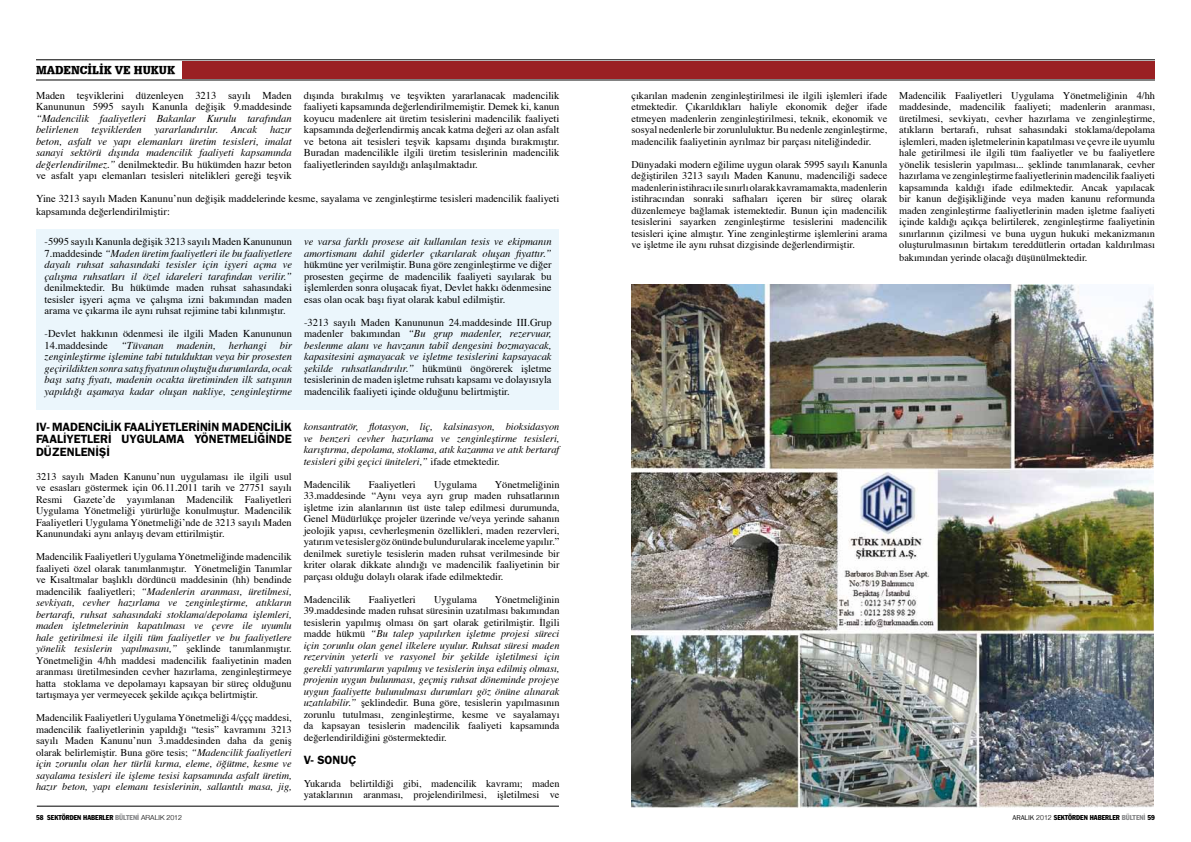
<style>
.page{position:relative;width:1191px;height:842px;background:#fff}
.page>*{position:absolute;margin:0;border:0;box-sizing:border-box;transform-origin:0 0}
.t1{font:600 12px/12.5px "ITC Franklin Gothic Std";color:#000;text-align:justify}
.t2{font:12px "URW Egyptienne T Ext Nar X Bold";color:#000}
.t3{font:10.5px/11.5px "Times";color:#000;text-align:justify}
.t4{font:italic 10.5px/11.5px "Times";color:#000;text-align:justify}
.t5{font:10.3px/11.5px "Times";color:#000;text-align:justify}
.t6{font:italic 10.3px/11.5px "Times";color:#000;text-align:justify}
.t7{font:condensed 7px "Franklin Gothic Std";color:#000}
.s1{font-style:normal}
.s2{font-style:italic}
.s3{color:#87888a}
.s4{font-family:"Helvetica Neue";font-weight:300;font-stretch:normal}
.s5{font-family:"Franklin Gothic T";font-stretch:normal}
</style>
<div class="page">
<hr style="left:37px;top:806px;width:522px;height:1px;background:#000">
<hr style="left:36px;top:60px;width:1119px;height:1px;background:#000">
<hr style="left:36px;top:80px;width:1119px;height:1px;background:#000">
<div style="left:183px;top:61px;width:972px;height:18px;background:#9a2023"></div>
<div style="left:36px;top:229px;width:523px;height:180px;background:#ebf6fc"></div>
<img style="left:631px;top:285px;width:523px;height:523px">
<p class="t2" style="left:36px;top:62px;width:141px">MADENCİLİK VE HUKUK</p>
<p class="t3" style="left:36px;top:90px;width:257px">Maden teşviklerini düzenleyen 3213 sayılı Maden<br>Kanununun 5995 sayılı Kanunla değişik 9.maddesinde</p>
<p class="t4" style="left:36px;top:113px;width:257px">“Madencilik faaliyetleri Bakanlar Kurulu tarafından belirlenen teşviklerden yararlandırılır. Ancak hazır beton, asfalt ve yapı elemanları üretim tesisleri, imalat sanayi sektörü dışında madencilik faaliyeti kapsamında değerlendirilmez.” <span class="s1">denilmektedir. Bu hükümden hazır beton ve asfalt yapı elemanları tesisleri nitelikleri gereği teşvik</span></p>
<p class="t3" style="left:304px;top:90px;width:257px">dışında bırakılmış ve teşvikten yararlanacak madencilik faaliyeti kapsamında değerlendirilmemiştir. Demek ki, kanun koyucu madenlere ait üretim tesislerini madencilik faaliyeti kapsamında değerlendirmiş ancak katma değeri az olan asfalt ve betona ait tesisleri teşvik kapsamı dışında bırakmıştır.<br>Buradan madencilikle ilgili üretim tesislerinin madencilik faaliyetlerinden sayıldığı anlaşılmaktadır.</p>
<p class="t3" style="left:36px;top:193px;width:525px;line-height:12.5px">Yine 3213 sayılı Maden Kanunu’nun değişik maddelerinde kesme, sayalama ve zenginleştirme tesisleri madencilik faaliyeti kapsamında değerlendirilmiştir:</p>
<p class="t4" style="left:45px;top:236px;width:249px"><span class="s1">-5995 sayılı Kanunla değişik 3213 sayılı Maden Kanununun 7.maddesinde</span> “Maden üretim faaliyetleri ile bu faaliyetlere dayalı ruhsat sahasındaki tesisler için işyeri açma ve çalışma ruhsatları il özel idareleri tarafından verilir.”</p>
<p class="t3" style="left:45px;top:282px;width:249px">denilmektedir. Bu hükümde maden ruhsat sahasındaki tesisler işyeri açma ve çalışma izni bakımından maden arama ve çıkarma ile aynı ruhsat rejimine tabi kılınmıştır.</p>
<p class="t3" style="left:45px;top:328px;width:249px">-Devlet hakkının ödenmesi ile ilgili Maden Kanununun<br>14.maddesinde</p>
<p class="t4" style="left:304px;top:236px;width:249px">ve varsa farklı prosese ait kullanılan tesis ve ekipmanın amortismanı dahil giderler çıkarılarak oluşan fiyattır.”</p>
<p class="t3" style="left:304px;top:259px;width:249px">hükmüne yer verilmiştir. Buna göre zenginleştirme ve diğer prosesten geçirme de madencilik faaliyeti sayılarak bu işlemlerden sonra oluşacak fiyat, Devlet hakkı ödenmesine esas olan ocak başı fiyat olarak kabul edilmiştir.</p>
<p class="t3" style="left:304px;top:317px;width:249px">-3213 sayılı Maden Kanununun 24.maddesinde III.Grup madenler bakımından <span class="s2">“Bu grup madenler, rezervuar, beslenme alanı ve havzanın tabiî dengesini bozmayacak, kapasitesini aşmayacak ve işletme tesislerini kapsayacak şekilde ruhsatlandırılır.”</span> hükmünü öngörerek işletme tesislerinin de maden işletme ruhsatı kapsamı ve dolayısıyla madencilik faaliyeti içinde olduğunu belirtmiştir.</p>
<p class="t4" style="left:45px;top:340px;width:249px;text-indent:235px">bir zenginleştirme işlemine tabi tutulduktan veya bir prosesten geçirildikten sonra satış fiyatının oluştuğu durumlarda, ocak başı satış fiyatı, madenin ocakta üretiminden ilk satışının yapıldığı aşamaya kadar oluşan nakliye, zenginleştirme</p>
<p class="t4" style="left:121px;top:340px;width:44px">“Tüvanan</p>
<p class="t4" style="left:177px;top:340px;width:40px">madenin,</p>
<p class="t4" style="left:229px;top:340px;width:39px">herhangi</p>
<p class="t1" style="left:36px;top:420px;width:257px">IV- MADENCİLİK FAALİYETLERİNİN MADENCİLİK FAALİYETLERİ UYGULAMA YÖNETMELİĞİNDE DÜZENLENİŞİ</p>
<p class="t5" style="left:36px;top:471px;width:257px">3213 sayılı Maden Kanunu’nun uygulaması ile ilgili usul ve esasları göstermek için 06.11.2011 tarih ve 27751 sayılı Resmi Gazete’de yayımlanan Madencilik Faaliyetleri Uygulama Yönetmeliği yürürlüğe konulmuştur. Madencilik Faaliyetleri Uygulama Yönetmeliği’nde de 3213 sayılı Maden Kanunundaki aynı anlayış devam ettirilmiştir.</p>
<p class="t5" style="left:36px;top:551px;width:257px">Madencilik Faaliyetleri Uygulama Yönetmeliğinde madencilik faaliyeti özel olarak tanımlanmıştır. Yönetmeliğin Tanımlar ve Kısaltmalar başlıklı dördüncü maddesinin (hh) bendinde madencilik faaliyetleri; <span class="s2">“Madenlerin aranması, üretilmesi, sevkiyatı, cevher hazırlama ve zenginleştirme, atıkların bertarafı, ruhsat sahasındaki stoklama/depolama işlemleri, maden işletmelerinin kapatılması ve çevre ile uyumlu hale getirilmesi ile ilgili tüm faaliyetler ve bu faaliyetlere yönelik tesislerin yapılmasını,”</span> şeklinde tanımlanmıştır.<br>Yönetmeliğin 4/hh maddesi madencilik faaliyetinin maden aranması üretilmesinden cevher hazırlama, zenginleştirmeye hatta stoklama ve depolamayı kapsayan bir süreç olduğunu tartışmaya yer vermeyecek şekilde açıkça belirtmiştir.</p>
<p class="t5" style="left:36px;top:712px;width:257px">Madencilik Faaliyetleri Uygulama Yönetmeliği 4/ççç maddesi, madencilik faaliyetlerinin yapıldığı “tesis” kavramını 3213 sayılı Maden Kanunu’nun 3.maddesinden daha da geniş olarak belirlemiştir. Buna göre tesis; <span class="s2">“Madencilik faaliyetleri için zorunlu olan her türlü kırma, eleme, öğütme, kesme ve sayalama tesisleri ile işleme tesisi kapsamında asfalt üretim, hazır beton, yapı elemanı tesislerinin, sallantılı masa, jig,</span></p>
<p class="t6" style="left:304px;top:421px;width:257px">konsantratör, flotasyon, liç, kalsinasyon, bioksidasyon ve benzeri cevher hazırlama ve zenginleştirme tesisleri, karıştırma, depolama, stoklama, atık kazanma ve atık bertaraf tesisleri gibi geçici üniteleri,” <span class="s1">ifade etmektedir.</span></p>
<p class="t5" style="left:304px;top:479px;width:48px">Madencilik</p>
<p class="t5" style="left:369px;top:479px;width:48px">Faaliyetleri</p>
<p class="t5" style="left:434px;top:479px;width:44px">Uygulama</p>
<p class="t5" style="left:304px;top:479px;width:257px;text-indent:191px">Yönetmeliğinin 33.maddesinde “Aynı veya ayrı grup maden ruhsatlarının işletme izin alanlarının üst üste talep edilmesi durumunda, Genel Müdürlükçe projeler üzerinde ve/veya yerinde sahanın jeolojik yapısı, cevherleşmenin özellikleri, maden rezervleri, yatırım ve tesisler göz önünde bulundurularak inceleme yapılır.” denilmek suretiyle tesislerin maden ruhsat verilmesinde bir kriter olarak dikkate alındığı ve madencilik faaliyetinin bir parçası olduğu dolaylı olarak ifade edilmektedir.</p>
<p class="t5" style="left:304px;top:594px;width:48px">Madencilik</p>
<p class="t5" style="left:369px;top:594px;width:48px">Faaliyetleri</p>
<p class="t5" style="left:434px;top:594px;width:44px">Uygulama</p>
<p class="t6" style="left:304px;top:594px;width:257px;text-indent:191px"><span class="s1">Yönetmeliğinin 39.maddesinde maden ruhsat süresinin uzatılması bakımından tesislerin yapılmış olması ön şart olarak getirilmiştir. İlgili madde hükmü</span> “Bu talep yapılırken işletme projesi süreci için zorunlu olan genel ilkelere uyulur. Ruhsat süresi maden rezervinin yeterli ve rasyonel bir şekilde işletilmesi için gerekli yatırımların yapılmış ve tesislerin inşa edilmiş olması, projenin uygun bulunması, geçmiş ruhsat döneminde projeye uygun faaliyette bulunulması durumları göz önüne alınarak uzatılabilir.” <span class="s1">şeklindedir. Buna göre, tesislerin yapılmasının zorunlu tutulması, zenginleştirme, kesme ve sayalamayı da kapsayan tesislerin madencilik faaliyeti kapsamında değerlendirildiğini göstermektedir.</span></p>
<p class="t1" style="left:304px;top:753px;width:54px">V- SONUÇ</p>
<p class="t5" style="left:304px;top:778px;width:257px">Yukarıda belirtildiği gibi, madencilik kavramı; maden yataklarının aranması, projelendirilmesi, işletilmesi ve</p>
<p class="t5" style="left:631px;top:90px;width:257px">çıkarılan madenin zenginleştirilmesi ile ilgili işlemleri ifade etmektedir. Çıkarıldıkları haliyle ekonomik değer ifade etmeyen madenlerin zenginleştirilmesi, teknik, ekonomik ve sosyal nedenlerle bir zorunluluktur. Bu nedenle zenginleştirme, madencilik faaliyetinin ayrılmaz bir parçası niteliğindedir.</p>
<p class="t5" style="left:631px;top:159px;width:257px">Dünyadaki modern eğilime uygun olarak 5995 sayılı Kanunla değiştirilen 3213 sayılı Maden Kanunu, madenciliği sadece madenlerin istihracı ile sınırlı olarak kavramamakta, madenlerin istihracından sonraki safhaları içeren bir süreç olarak düzenlemeye bağlamak istemektedir. Bunun için madencilik tesislerini sayarken zenginleştirme tesislerini madencilik tesisleri içine almıştır. Yine zenginleştirme işlemlerini arama ve işletme ile aynı ruhsat dizgisinde değerlendirmiştir.</p>
<p class="t5" style="left:899px;top:90px;width:257px">Madencilik Faaliyetleri Uygulama Yönetmeliğinin 4/hh maddesinde, madencilik faaliyeti; madenlerin aranması, üretilmesi, sevkiyatı, cevher hazırlama ve zenginleştirme, atıkların bertarafı, ruhsat sahasındaki stoklama/depolama işlemleri, maden işletmelerinin kapatılması ve çevre ile uyumlu hale getirilmesi ile ilgili tüm faaliyetler ve bu faaliyetlere yönelik tesislerin yapılması... şeklinde tanımlanarak, cevher hazırlama ve zenginleştirme faaliyetlerinin madencilik faaliyeti kapsamında kaldığı ifade edilmektedir. Ancak yapılacak bir kanun değişikliğinde veya maden kanunu reformunda maden zenginleştirme faaliyetlerinin maden işletme faaliyeti içinde kaldığı açıkça belirtilerek, zenginleştirme faaliyetinin sınırlarının çizilmesi ve buna uygun hukuki mekanizmanın oluşturulmasının birtakım tereddütlerin ortadan kaldırılması</p>
<p class="t5" style="left:899px;top:252px;width:190px">bakımından yerinde olacağı düşünülmektedir.</p>
<p class="t7" style="left:36px;top:813px;width:147px">58 SEKTÖRDEN HABERLER <span class="s3">BÜLTENİ</span> <span class="s4">ARALIK 2012</span></p>
<p class="t7" style="left:1012px;top:813px;width:144px"><span class="s5">ARALIK</span> <span class="s4">2012</span> SEKTÖRDEN HABERLER <span class="s3">BÜLTENİ</span> 59</p>
</div>
